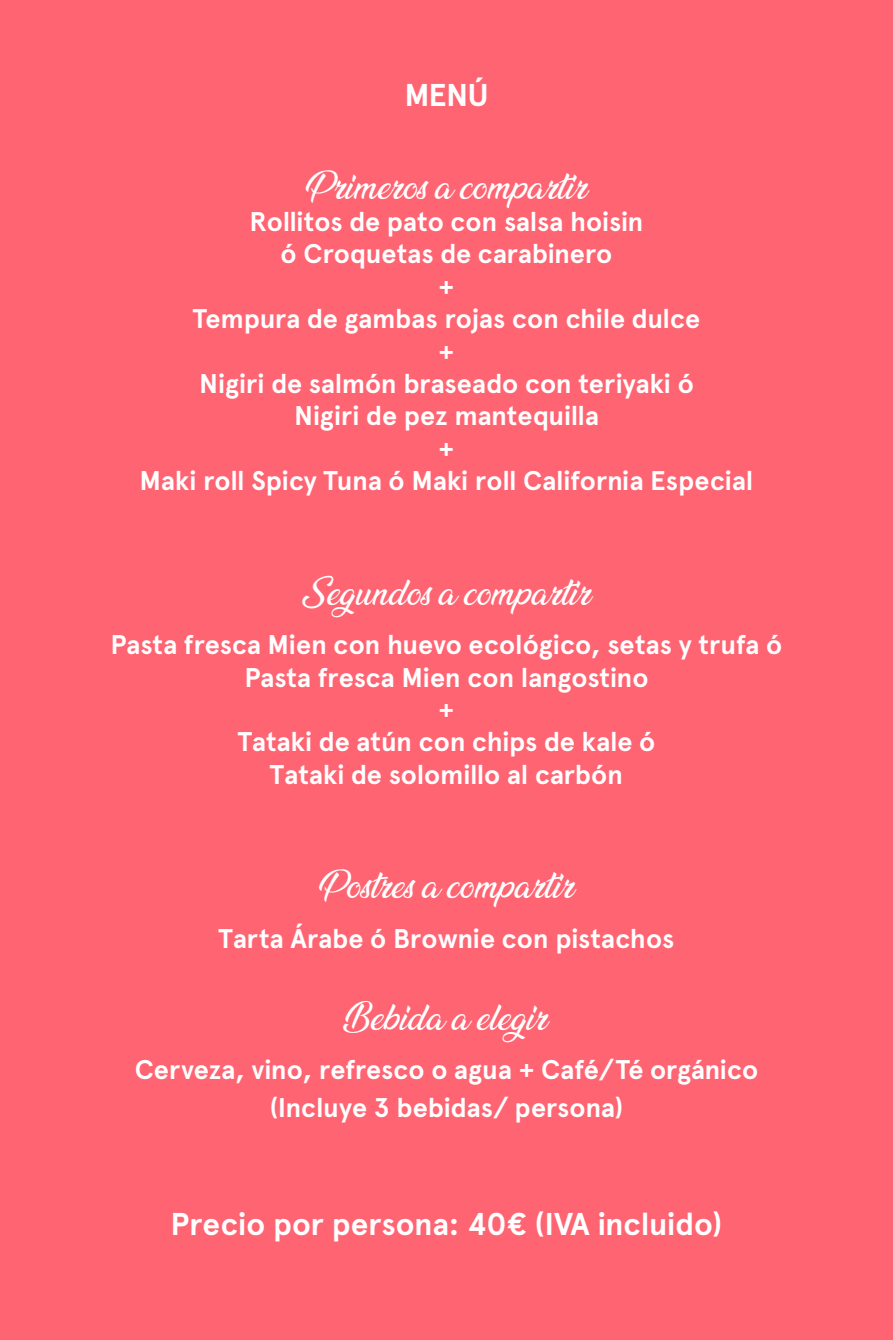
<style>
.page{position:relative;width:893px;height:1340px;background:#fff}
.page>*{position:absolute;margin:0;border:0;box-sizing:border-box;transform-origin:0 0}
.t1{font:31.5px "Ananda";color:#fff}
.t2{font:700 31.5px "Apercu";letter-spacing:-.005em;color:#fff}
.t3{font:700 27px/32.4px "Apercu";letter-spacing:-.005em;color:#fff;text-align:center}
</style>
<div class="page">
<div style="left:0;top:0;width:893px;height:1339px;background:#ff6472"></div>
<p class="t2" style="left:404px;top:76px;width:86px">MENÚ</p>
<p class="t1" style="left:306px;top:169px;width:283px">Primeros a compartir</p>
<p class="t3" style="left:140px;top:205px;width:615px">Rollitos de pato con salsa hoisin<br>ó Croquetas de carabinero<br>+<br>Tempura de gambas rojas con chile dulce<br>+<br>Nigiri de salmón braseado con teriyaki ó<br>Nigiri de pez mantequilla<br>+<br>Maki roll Spicy Tuna ó Maki roll California Especial</p>
<p class="t1" style="left:302px;top:575px;width:290px">Segundos a compartir</p>
<p class="t3" style="left:111px;top:628px;width:673px">Pasta fresca Mien con huevo ecológico, setas y trufa ó<br>Pasta fresca Mien con langostino<br>+<br>Tataki de atún con chips de kale ó<br>Tataki de solomillo al carbón</p>
<p class="t1" style="left:319px;top:868px;width:256px">Postres a compartir</p>
<p class="t3" style="left:219px;top:922px;width:457px">Tarta Árabe ó Brownie con pistachos</p>
<p class="t1" style="left:346px;top:1000px;width:203px">Bebida a elegir</p>
<p class="t3" style="left:135px;top:1051px;width:625px;line-height:37.8px">Cerveza, vino, refresco o agua + Café/Té orgánico (Incluye 3 bebidas/ persona)</p>
<p class="t2" style="left:171px;top:1204px;width:553px">Precio por persona: 40€ (IVA incluido)</p>
</div>
